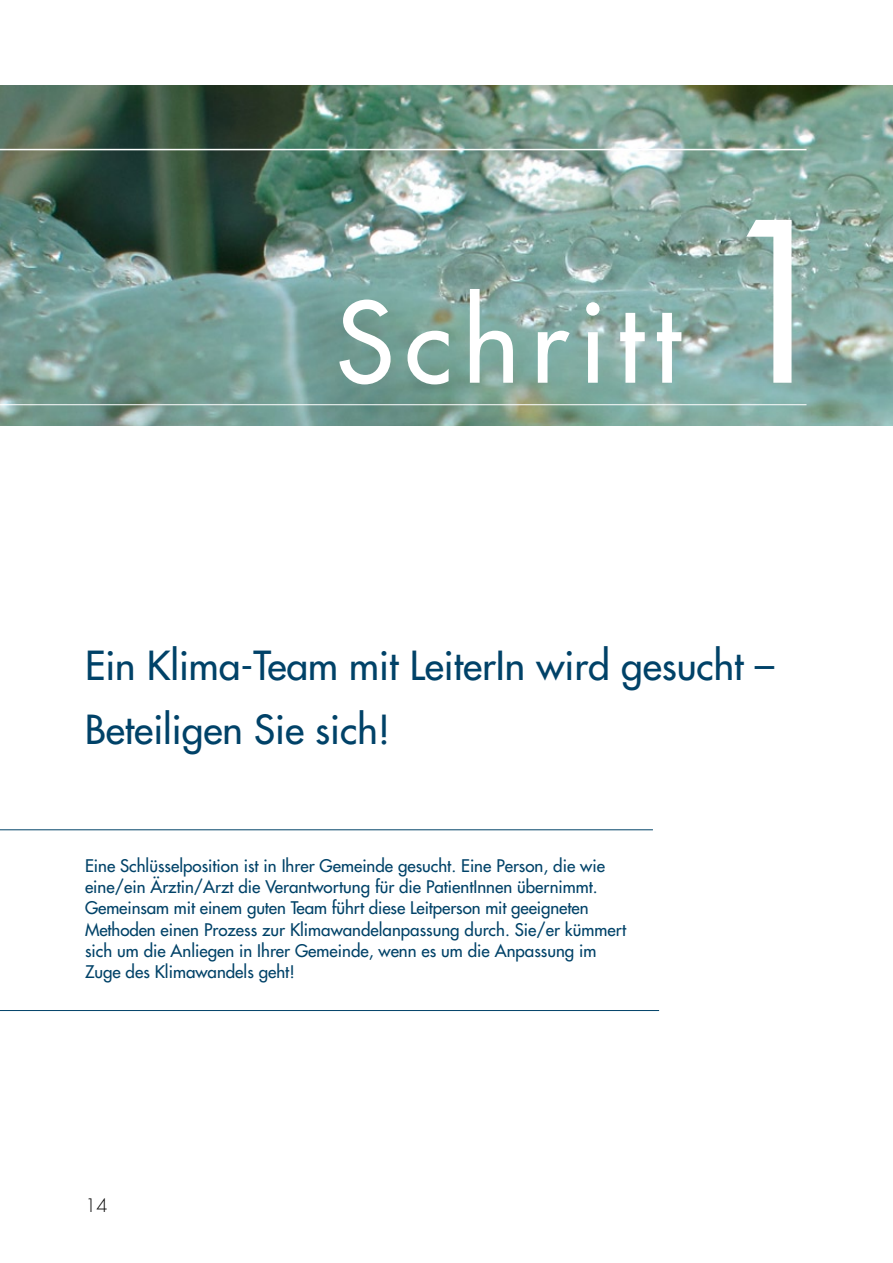
<style>
.page{position:relative;width:893px;height:1263px;background:#fff}
.page>*{position:absolute;margin:0;border:0;box-sizing:border-box;transform-origin:0 0}
.t1{font:108px "Futura";letter-spacing:.1em;color:#fff}
.t2{font:39px/63.8px "Futura";color:#004268}
.t3{font:300 18px "Futura";color:#000}
.t4{font:16.95px/21.3px "Futura";color:#004268}
.s1{font-size:216px}
</style>
<div class="page">
<img style="left:0;top:85px;width:893px;height:340px">
<hr style="left:0;top:829px;width:653px;height:1px;background:#004268">
<hr style="left:0;top:1010px;width:659px;height:1px;background:#004268">
<hr style="left:0;top:404px;width:806px;height:1px;background:#fff">
<hr style="left:0;top:149px;width:806px;height:1px;background:#fff">
<h1 class="t1" style="left:336px;top:273px;width:511px">Schritt <span class="s1">1</span></h1>
<h2 class="t2" style="left:85px;top:634px;width:691px">Ein Klima-Team mit LeiterIn wird gesucht –<br>Beteiligen Sie sich!</h2>
<p class="t4" style="left:85px;top:855px;width:542px">Eine Schlüsselposition ist in Ihrer Gemeinde gesucht. Eine Person, die wie eine/ein Ärztin/Arzt die Verantwortung für die PatientInnen übernimmt.<br>Gemeinsam mit einem guten Team führt diese Leitperson mit geeigneten Methoden einen Prozess zur Klimawandelanpassung durch. Sie/er kümmert sich um die Anliegen in Ihrer Gemeinde, wenn es um die Anpassung im Zuge des Klimawandels geht!</p>
<p class="t3" style="left:85px;top:1194px;width:24px">14</p>
</div>
